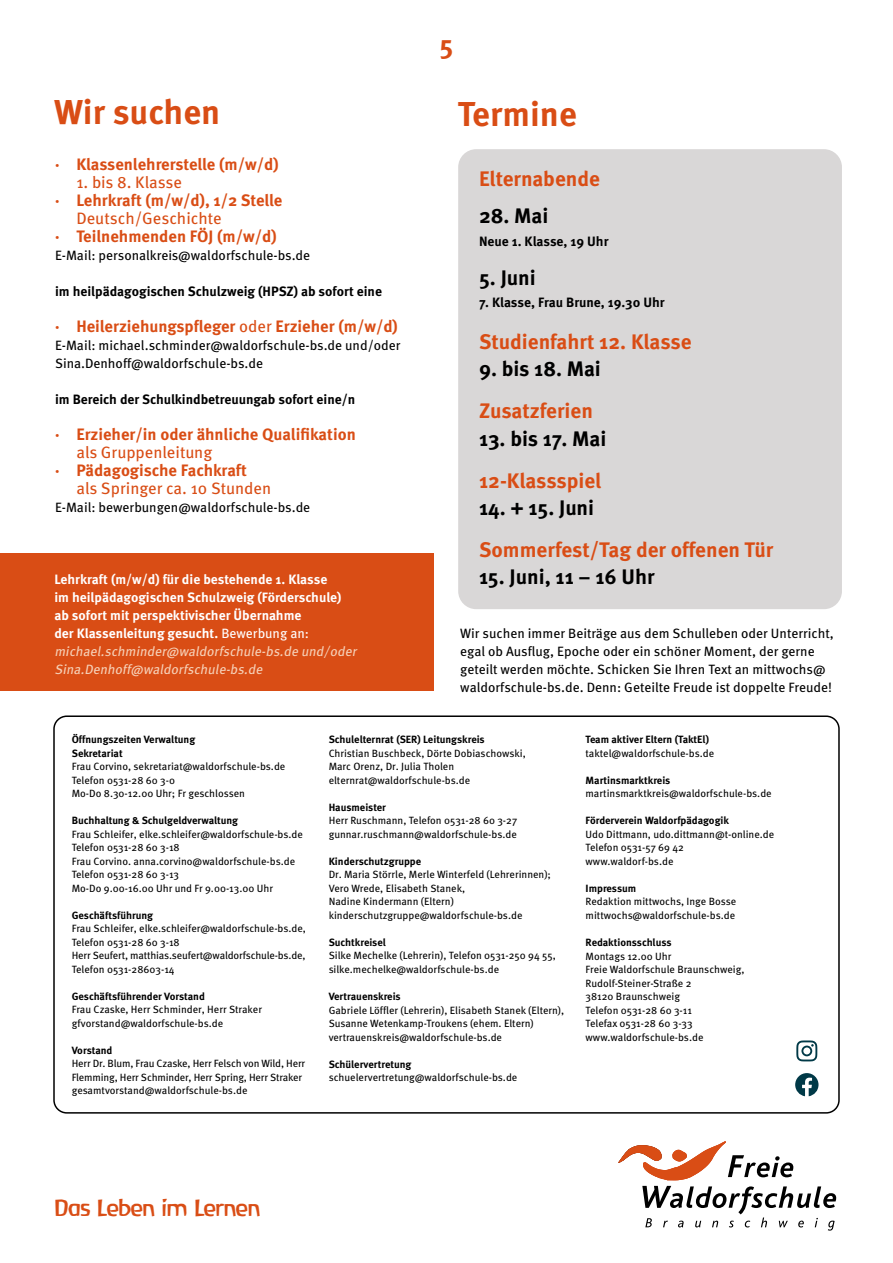
<style>
.page{position:relative;width:893px;height:1263px;background:#fff}
.page>*{position:absolute;margin:0;border:0;box-sizing:border-box;transform-origin:0 0}
.t1{font:700 34.5px "Meta Hebrew";color:#d94d15}
.t2{font:700 27px "Meta Hebrew";color:#d94d15}
.t3{font:22.5px "Baar Antropos Aidfont";letter-spacing:-.045em;color:#d94d15}
.t4{font:700 21px "Meta Hebrew";color:#d94d15}
.t5{font:700 21px "Meta Hebrew";color:#000}
.t6{font:700 16.5px "Meta Hebrew";color:#d94d15}
.t7{font:16.5px "Meta Hebrew";color:#d94d15}
.t8{font:13.5px/18px "Meta Hebrew";color:#000}
.t9{font:700 13.5px/18px "Meta Hebrew";color:#fff}
.t10{font:700 13.5px "Meta Hebrew";color:#000}
.t11{font:10.5px/13.5px "Meta Hebrew";color:#000}
.t12{font:700 10.5px/13.5px "Meta Hebrew";letter-spacing:-.005em;color:#000}
.s1{font-weight:400}
.s2{font-weight:400;font-style:italic;color:#f6d0b7}
</style>
<div class="page">
<div style="left:0;top:554px;width:433px;height:137px;background:#d94d15"></div>
<div style="left:458px;top:149px;width:384px;height:460px;background:#d9d7d7;border-radius:18px"></div>
<div style="left:53px;top:715px;width:787px;height:398px;border:2px solid #000;border-radius:13px"></div>
<svg style="left:642px;top:1186px;width:194px;height:44px"></svg>
<svg style="left:618px;top:1141px;width:175px;height:39px"></svg>
<svg style="left:795px;top:1073px;width:23px;height:23px"></svg>
<svg style="left:796px;top:1040px;width:21px;height:21px"></svg>
<h1 class="t1" style="left:54px;top:90px;width:168px">Wir suchen</h1>
<h3 class="t6" style="left:55px;top:154px;width:225px">· Klassenlehrerstelle (m/w/d)</h3>
<h3 class="t7" style="left:76px;top:172px;width:107px">1. bis 8. Klasse</h3>
<h3 class="t6" style="left:55px;top:190px;width:229px">· Lehrkraft (m/w/d), 1/2 Stelle</h3>
<h3 class="t7" style="left:76px;top:208px;width:147px">Deutsch/Geschichte</h3>
<h3 class="t6" style="left:55px;top:226px;width:223px">· Teilnehmenden FÖJ (m/w/d)</h3>
<p class="t8" style="left:55px;top:247px;width:257px">E-Mail: personalkreis@waldorfschule-bs.de</p>
<p class="t10" style="left:55px;top:283px;width:328px">im heilpädagogischen Schulzweig (HPSZ) ab sofort eine</p>
<h3 class="t6" style="left:55px;top:316px;width:344px">· Heilerziehungspfleger <span class="s1">oder</span> Erzieher (m/w/d)</h3>
<p class="t8" style="left:55px;top:337px;width:347px">E-Mail: michael.schminder@waldorfschule-bs.de und/oder<br>Sina.Denhoff@waldorfschule-bs.de</p>
<p class="t10" style="left:55px;top:391px;width:302px">im Bereich der Schulkindbetreuungab sofort eine/n</p>
<h3 class="t6" style="left:55px;top:424px;width:302px">· Erzieher/in oder ähnliche Qualifikation</h3>
<h3 class="t7" style="left:76px;top:442px;width:137px">als Gruppenleitung</h3>
<h3 class="t6" style="left:55px;top:460px;width:193px">· Pädagogische Fachkraft</h3>
<h3 class="t7" style="left:76px;top:478px;width:196px">als Springer ca. 10 Stunden</h3>
<p class="t8" style="left:55px;top:499px;width:257px">E-Mail: bewerbungen@waldorfschule-bs.de</p>
<p class="t9" style="left:54px;top:570px;width:307px">Lehrkraft (m/w/d) für die bestehende 1. Klasse<br>im heilpädagogischen Schulzweig (Förderschule)<br>ab sofort mit perspektivischer Übernahme<br>der Klassenleitung gesucht. <span class="s1">Bewerbung an: </span><span class="s2">michael.schminder@waldorfschule-bs.de und/oder Sina.Denhoff@waldorfschule-bs.de</span></p>
<h2 class="t2" style="left:439px;top:28px;width:16px">5</h2>
<h1 class="t1" style="left:458px;top:92px;width:121px">Termine</h1>
<h3 class="t4" style="left:479px;top:165px;width:123px">Elternabende</h3>
<h3 class="t5" style="left:479px;top:203px;width:71px">28. Mai</h3>
<p class="t10" style="left:479px;top:233px;width:131px">Neue 1. Klasse, 19 Uhr</p>
<h3 class="t5" style="left:479px;top:264px;width:58px">5. Juni</h3>
<p class="t10" style="left:479px;top:294px;width:187px">7. Klasse, Frau Brune, 19.30 Uhr</p>
<h3 class="t4" style="left:479px;top:329px;width:214px">Studienfahrt 12. Klasse</h3>
<h3 class="t5" style="left:479px;top:356px;width:123px">9. bis 18. Mai</h3>
<h3 class="t4" style="left:479px;top:398px;width:116px">Zusatzferien</h3>
<h3 class="t5" style="left:479px;top:425px;width:129px">13. bis 17. Mai</h3>
<h3 class="t4" style="left:479px;top:467px;width:124px">12-Klassspiel</h3>
<h3 class="t5" style="left:479px;top:494px;width:117px">14. + 15. Juni</h3>
<h3 class="t4" style="left:479px;top:536px;width:296px">Sommerfest/Tag der offenen Tür</h3>
<h3 class="t5" style="left:479px;top:563px;width:177px">15. Juni, 11 – 16 Uhr</h3>
<p class="t8" style="left:460px;top:625px;width:375px">Wir suchen immer Beiträge aus dem Schulleben oder Unterricht, egal ob Ausflug, Epoche oder ein schöner Moment, der gerne geteilt werden möchte. Schicken Sie Ihren Text an mittwochs@ waldorfschule-bs.de. Denn: Geteilte Freude ist doppelte Freude!</p>
<p class="t12" style="left:72px;top:733px;width:125px">Öffnungszeiten Verwaltung<br>Sekretariat</p>
<p class="t11" style="left:72px;top:760px;width:215px">Frau Corvino, sekretariat@waldorfschule-bs.de<br>Telefon 0531-28 60 3-0<br>Mo-Do 8.30-12.00 Uhr; Fr geschlossen</p>
<p class="t12" style="left:72px;top:814px;width:168px">Buchhaltung &amp; Schulgeldverwaltung</p>
<p class="t11" style="left:72px;top:828px;width:233px">Frau Schleifer, elke.schleifer@waldorfschule-bs.de Telefon 0531-28 60 3-18<br>Frau Corvino. anna.corvino@waldorfschule-bs.de Telefon 0531-28 60 3-13<br>Mo-Do 9.00-16.00 Uhr und Fr 9.00-13.00 Uhr</p>
<p class="t12" style="left:72px;top:909px;width:83px">Geschäftsführung</p>
<p class="t11" style="left:72px;top:922px;width:236px">Frau Schleifer, elke.schleifer@waldorfschule-bs.de, Telefon 0531-28 60 3-18<br>Herr Seufert, matthias.seufert@waldorfschule-bs.de, Telefon 0531-28603-14</p>
<p class="t12" style="left:72px;top:990px;width:135px">Geschäftsführender Vorstand</p>
<p class="t11" style="left:72px;top:1003px;width:192px">Frau Czaske, Herr Schminder, Herr Straker gfvorstand@waldorfschule-bs.de</p>
<p class="t12" style="left:72px;top:1044px;width:42px">Vorstand</p>
<p class="t11" style="left:72px;top:1057px;width:235px">Herr Dr. Blum, Frau Czaske, Herr Felsch von Wild, Herr<br>Flemming, Herr Schminder, Herr Spring, Herr Straker gesamtvorstand@waldorfschule-bs.de</p>
<p class="t12" style="left:329px;top:733px;width:158px">Schulelternrat (SER) Leitungskreis</p>
<p class="t11" style="left:329px;top:747px;width:199px">Christian Buschbeck, Dörte Dobiaschowski,<br>Marc Orenz, Dr. Julia Tholen elternrat@waldorfschule-bs.de</p>
<p class="t12" style="left:329px;top:801px;width:59px">Hausmeister</p>
<p class="t11" style="left:329px;top:814px;width:190px">Herr Ruschmann, Telefon 0531-28 60 3-27 gunnar.ruschmann@waldorfschule-bs.de</p>
<p class="t12" style="left:329px;top:855px;width:94px">Kinderschutzgruppe</p>
<p class="t11" style="left:329px;top:868px;width:224px">Dr. Maria Störrle, Merle Winterfeld (Lehrerinnen); Vero Wrede, Elisabeth Stanek,<br>Nadine Kindermann (Eltern) kinderschutzgruppe@waldorfschule-bs.de</p>
<p class="t12" style="left:329px;top:936px;width:59px">Suchtkreisel</p>
<p class="t11" style="left:329px;top:949px;width:229px">Silke Mechelke (Lehrerin), Telefon 0531-250 94 55, silke.mechelke@waldorfschule-bs.de</p>
<p class="t12" style="left:329px;top:990px;width:74px">Vertrauenskreis</p>
<p class="t11" style="left:329px;top:1003px;width:237px">Gabriele Löffler (Lehrerin), Elisabeth Stanek (Eltern),<br>Susanne Wetenkamp-Troukens (ehem. Eltern) vertrauenskreis@waldorfschule-bs.de</p>
<p class="t12" style="left:329px;top:1057px;width:84px">Schülervertretung</p>
<p class="t11" style="left:329px;top:1071px;width:190px">schuelervertretung@waldorfschule-bs.de</p>
<p class="t12" style="left:586px;top:733px;width:125px">Team aktiver Eltern (TaktEl)</p>
<p class="t11" style="left:586px;top:747px;width:130px">taktel@waldorfschule-bs.de</p>
<p class="t12" style="left:586px;top:774px;width:86px">Martinsmarktkreis</p>
<p class="t11" style="left:586px;top:787px;width:188px">martinsmarktkreis@waldorfschule-bs.de</p>
<p class="t12" style="left:586px;top:814px;width:145px">Förderverein Waldorfpädagogik</p>
<p class="t11" style="left:586px;top:828px;width:190px">Udo Dittmann, udo.dittmann@t-online.de<br>Telefon 0531-57 69 42 www.waldorf-bs.de</p>
<p class="t12" style="left:586px;top:882px;width:52px">Impressum</p>
<p class="t11" style="left:586px;top:895px;width:152px">Redaktion mittwochs, Inge Bosse mittwochs@waldorfschule-bs.de</p>
<p class="t12" style="left:586px;top:936px;width:88px">Redaktionsschluss</p>
<p class="t11" style="left:586px;top:949px;width:160px">Montags 12.00 Uhr<br>Freie Waldorfschule Braunschweig,<br>Rudolf-Steiner-Straße 2<br>38120 Braunschweig<br>Telefon 0531-28 60 3-11<br>Telefax 0531-28 60 3-33 www.waldorfschule-bs.de</p>
<h3 class="t3" style="left:54px;top:1194px;width:208px">Das Leben im Lernen</h3>
</div>
